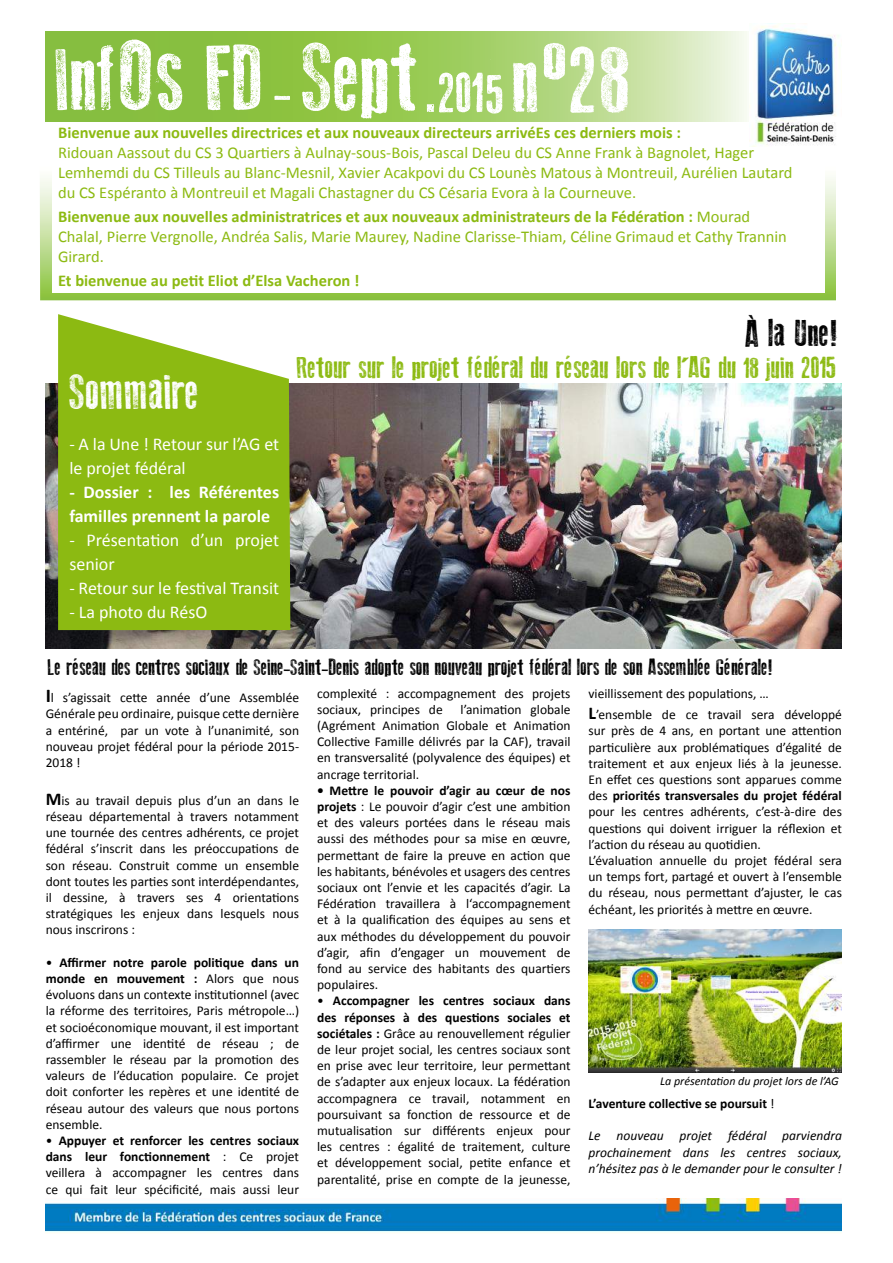
<style>
.page{position:relative;width:893px;height:1263px;background:#fff}
.page>*{position:absolute;margin:0;border:0;box-sizing:border-box;transform-origin:0 0}
.t1{font:57px "Old Press";color:#fff}
.t2{font:49.5px "Old Press";color:#fff}
.t3{font:37.5px "Old Press";color:#000}
.t4{font:30px "Old Press";color:#8cba12}
.t5{font:22.5px "Old Press";color:#000}
.t6{font:18px/24px "Calibri";color:#fff}
.t7{font:700 18px/24px "Calibri";color:#fff}
.t8{font:16.5px/19.8px "Calibri";color:#8cba12}
.t9{font:700 16.5px "Calibri";color:#8cba12}
.t10{font:13.5px/16.2px "Calibri";color:#000;text-align:justify}
.t11{font:italic 13.5px/16.2px "Calibri";color:#000;text-align:justify}
.t12{font:700 13.5px "Calibri";color:#000}
.t13{font:italic 12px "Calibri";color:#000}
.s1{font-size:97.5px}
.s2{font-weight:700}
.s3{font-size:31.5px}
.s4{font-weight:700;font-size:19.5px}
.s5{font-weight:700;font-size:18px}
.s6{font-weight:400}
</style>
<div class="page">
<div style="left:40px;top:158px;width:796px;height:142px;background:linear-gradient(to bottom,#fff,#8ec443)"></div>
<div style="left:52px;top:145px;width:773px;height:148px;background:#fff"></div>
<svg style="left:46px;top:32px;width:701px;height:89px;background:#aed47b"></svg>
<svg style="left:56px;top:45px;width:57px;height:65px"></svg>
<svg style="left:120px;top:40px;width:62px;height:70px"></svg>
<svg style="left:206px;top:44px;width:54px;height:66px"></svg>
<svg style="left:274px;top:96px;width:16px;height:4px"></svg>
<svg style="left:427px;top:59px;width:63px;height:53px"></svg>
<svg style="left:512px;top:63px;width:25px;height:49px"></svg>
<svg style="left:302px;top:42px;width:114px;height:76px"></svg>
<svg style="left:544px;top:43px;width:50px;height:70px"></svg>
<img style="left:749px;top:25px;width:91px;height:121px">
<img style="left:46px;top:384px;width:796px;height:265px">
<svg style="left:58px;top:314px;width:232px;height:316px;background:#97c12a"></svg>
<img style="left:46px;top:1199px;width:796px;height:33px">
<img style="left:588px;top:929px;width:254px;height:143px">
<h1 class="t1" style="left:486px;top:62px;width:146px">5 <span class="s1">8</span></h1>
<p class="t9" style="left:58px;top:121px;width:624px">Bienvenue aux nouvelles directrices et aux nouveaux directeurs arrivéEs ces derniers mois :</p>
<p class="t8" style="left:58px;top:142px;width:736px">Ridouan Aassout du CS 3 Quartiers à Aulnay-sous-Bois, Pascal Deleu du CS Anne Frank à Bagnolet, Hager<br>Lemhemdi du CS Tilleuls au Blanc-Mesnil, Xavier Acakpovi du CS Lounès Matous à Montreuil, Aurélien Lautard du CS Espéranto à Montreuil et Magali Chastagner du CS Césaria Evora à la Courneuve.</p>
<p class="t8" style="left:58px;top:206px;width:730px"><span class="s2">Bienvenue aux nouvelles administratrices et aux nouveaux administrateurs de la Fédération :</span> Mourad<br>Chalal, Pierre Vergnolle, Andréa Salis, Marie Maurey, Nadine Clarisse-Thiam, Céline Grimaud et Cathy Trannin<br>Girard.</p>
<p class="t9" style="left:58px;top:269px;width:303px">Et bienvenue au petit Eliot d’Elsa Vacheron !</p>
<h2 class="t2" style="left:69px;top:363px;width:131px">Sommaire</h2>
<h3 class="t6" style="left:69px;top:431px;width:211px">- A la Une ! Retour sur l’AG et le projet fédéral</h3>
<h3 class="t7" style="left:69px;top:479px;width:211px">- Dossier : les Référentes familles prennent la parole</h3>
<h3 class="t6" style="left:69px;top:527px;width:211px">- Présentation d’un projet senior</h3>
<h3 class="t6" style="left:69px;top:575px;width:211px">- Retour sur le festival Transit</h3>
<h3 class="t6" style="left:69px;top:599px;width:140px">- La photo du RésO</h3>
<h3 class="t3" style="left:745px;top:312px;width:96px">à la Une!</h3>
<h3 class="t4" style="left:297px;top:350px;width:541px">Retour sur le projet fédéral du réseau lors de l’AG du 18 juin <span class="s3">2015</span></h3>
<h3 class="t5" style="left:48px;top:655px;width:727px">Le réseau des centres sociaux de Seine-Saint-Denis adopte son nouveau projet fédéral lors de son Assemblée Générale!</h3>
<p class="t10" style="left:46px;top:689px;width:255px"><span class="s4">I</span>l s’agissait cette année d’une Assemblée Générale peu ordinaire, puisque cette dernière a entériné, par un vote à l’unanimité, son nouveau projet fédéral pour la période 2015- 2018 !</p>
<p class="t10" style="left:46px;top:792px;width:255px"><span class="s5">M</span>is au travail depuis plus d’un an dans le réseau départemental à travers notamment une tournée des centres adhérents, ce projet fédéral s’inscrit dans les préoccupations de son réseau. Construit comme un ensemble dont toutes les parties sont interdépendantes, il dessine, à travers ses 4 orientations stratégiques les enjeux dans lesquels nous nous inscrirons :</p>
<p class="t10" style="left:46px;top:954px;width:255px">• <span class="s2">Affirmer notre parole politique dans un monde en mouvement :</span> Alors que nous évoluons dans un contexte institutionnel (avec la réforme des territoires, Paris métropole…) et socioéconomique mouvant, il est important d’affirmer une identité de réseau ; de rassembler le réseau par la promotion des valeurs de l’éducation populaire. Ce projet doit conforter les repères et une identité de réseau autour des valeurs que nous portons ensemble.</p>
<p class="t10" style="left:46px;top:1132px;width:255px">• <span class="s2">Appuyer et renforcer les centres sociaux dans leur fonctionnement</span> : Ce projet veillera à accompagner les centres dans ce qui fait leur spécificité, mais aussi leur</p>
<p class="t10" style="left:317px;top:685px;width:255px">complexité : accompagnement des projets sociaux, principes de</p>
<p class="t10" style="left:317px;top:701px;width:255px;text-indent:143px">l’animation globale (Agrément Animation Globale et Animation Collective Famille délivrés par la CAF), travail en transversalité (polyvalence des équipes) et ancrage territorial.</p>
<p class="t10" style="left:317px;top:782px;width:255px"><span class="s2">• Mettre le pouvoir d’agir au cœur de nos projets</span> : Le pouvoir d’agir c’est une ambition et des valeurs portées dans le réseau mais aussi des méthodes pour sa mise en œuvre, permettant de faire la preuve en action que les habitants, bénévoles et usagers des centres sociaux ont l’envie et les capacités d’agir. La Fédération travaillera à l‘accompagnement et à la qualification des équipes au sens et aux méthodes du développement du pouvoir d’agir, afin d’engager un mouvement de fond au service des habitants des quartiers populaires.</p>
<p class="t10" style="left:317px;top:992px;width:255px">• <span class="s2">Accompagner les centres sociaux dans des réponses à des questions sociales et sociétales :</span> Grâce au renouvellement régulier de leur projet social, les centres sociaux sont en prise avec leur territoire, leur permettant de s’adapter aux enjeux locaux. La fédération accompagnera ce travail, notamment en poursuivant sa fonction de ressource et de mutualisation sur différents enjeux pour les centres : égalité de traitement, culture et développement social, petite enfance et parentalité, prise en compte de la jeunesse,</p>
<p class="t10" style="left:588px;top:682px;width:255px;line-height:21.6px">vieillissement des populations, …<br><span class="s5">L</span>’ensemble de ce travail sera développé</p>
<p class="t10" style="left:588px;top:722px;width:255px;text-align:left">sur près de 4 ans, en portant une attention particulière aux problématiques d’égalité de traitement et aux enjeux liés à la jeunesse.<br>En effet ces questions sont apparues comme des <span class="s2">priorités transversales du projet fédéral </span>pour les centres adhérents, c’est-à-dire des questions qui doivent irriguer la réflexion et l’action du réseau au quotidien.<br>L’évaluation annuelle du projet fédéral sera un temps fort, partagé et ouvert à l’ensemble du réseau, nous permettant d’ajuster, le cas échéant, les priorités à mettre en œuvre.</p>
<p class="t13" style="left:660px;top:1072px;width:180px">La présentation du projet lors de l’AG</p>
<p class="t12" style="left:588px;top:1094px;width:188px">L’aventure collective se poursuit <span class="s6">!</span></p>
<p class="t11" style="left:588px;top:1127px;width:255px">Le nouveau projet fédéral parviendra prochainement dans les centres sociaux, n’hésitez pas à le demander pour le consulter !</p>
</div>
